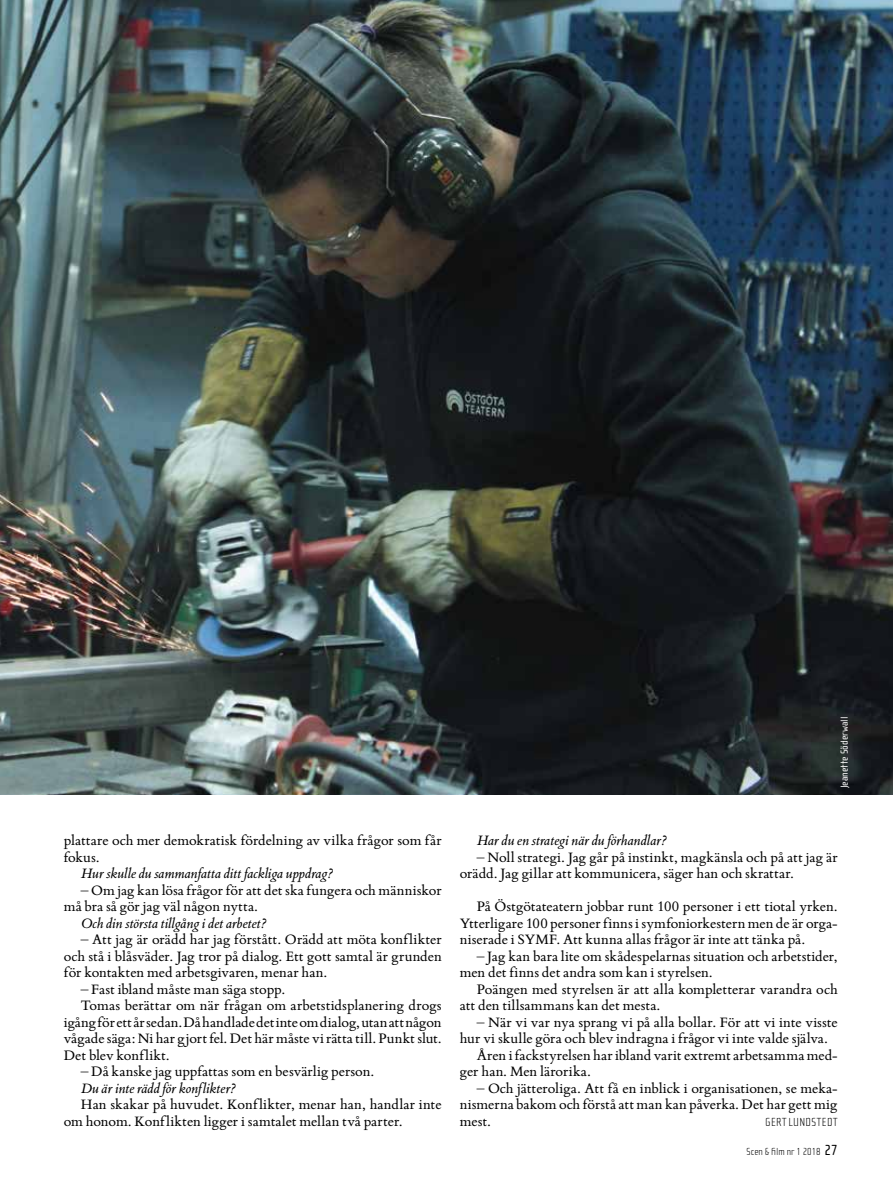
<style>
.page{position:relative;width:893px;height:1191px;background:#fff}
.page>*{position:absolute;margin:0;border:0;box-sizing:border-box;transform-origin:0 0}
.t1{font:15.45px/16.5px "Bembo Book MT Pro";color:#000}
.t2{font:italic 15.45px "Bembo Book MT Pro";letter-spacing:-.005em;color:#000}
.t3{font:100 12px "Cholla Sans";letter-spacing:.04em;color:#000}
.t4{font:100 10.5px "Cholla Sans";color:#000}
.t5{font:10.5px "Cholla Sans";color:#fff}
.s1{font-weight:400;font-size:15px}
</style>
<div class="page">
<img style="left:0;top:0;width:893px;height:794px">
<p class="t5" style="left:838px;top:788px;width:73px;rotate:-90deg">Jeanette Söderwall</p>
<p class="t1" style="left:64px;top:831px;width:380px">plattare och mer demokratisk fördelning av vilka frågor som får fokus.</p>
<p class="t2" style="left:81px;top:863px;width:253px">Hur skulle du sammanfatta ditt fackliga uppdrag?</p>
<p class="t1" style="left:64px;top:881px;width:379px;text-indent:17px">– Om jag kan lösa frågor för att det ska fungera och människor må bra så gör jag väl någon nytta.</p>
<p class="t2" style="left:81px;top:913px;width:187px">Och din största tillgång i det arbetet?</p>
<p class="t1" style="left:64px;top:930px;width:379px;text-align:justify;text-indent:17px">– Att jag är orädd har jag förstått. Orädd att möta konflikter och stå i blåsväder. Jag tror på dialog. Ett gott samtal är grunden för kontakten med arbetsgivaren, menar han.</p>
<p class="t1" style="left:81px;top:980px;width:206px">– Fast ibland måste man säga stopp.</p>
<p class="t1" style="left:81px;top:996px;width:362px">Tomas berättar om när frågan om arbetstidsplanering drogs</p>
<p class="t1" style="left:64px;top:1013px;width:379px">igång för ett år sedan. Då handlade det inte om dialog, utan att någon</p>
<p class="t1" style="left:64px;top:1029px;width:380px">vågade säga: Ni har gjort fel. Det här måste vi rätta till. Punkt slut.</p>
<p class="t1" style="left:64px;top:1046px;width:108px">Det blev konflikt.</p>
<p class="t1" style="left:81px;top:1062px;width:295px">– Då kanske jag uppfattas som en besvärlig person.</p>
<p class="t2" style="left:81px;top:1078px;width:156px">Du är inte rädd för konflikter?</p>
<p class="t1" style="left:64px;top:1095px;width:379px;text-indent:17px">Han skakar på huvudet. Konflikter, menar han, handlar inte om honom. Konflikten ligger i samtalet mellan två parter.</p>
<p class="t2" style="left:477px;top:830px;width:191px">Har du en strategi när du förhandlar?</p>
<p class="t1" style="left:460px;top:848px;width:379px;text-indent:17px">– Noll strategi. Jag går på instinkt, magkänsla och på att jag är orädd. Jag gillar att kommunicera, säger han och skrattar.</p>
<p class="t1" style="left:460px;top:897px;width:379px;text-align:justify;text-indent:17px">På Östgötateatern jobbar runt 100 personer i ett tiotal yrken.<br>Ytterligare 100 personer finns i symfoniorkestern men de är orga&shy;niserade i SYMF. Att kunna allas frågor är inte att tänka på.</p>
<p class="t1" style="left:460px;top:947px;width:379px;text-indent:17px">– Jag kan bara lite om skådespelarnas situation och arbetstider, men det finns det andra som kan i styrelsen.</p>
<p class="t1" style="left:460px;top:980px;width:379px;text-indent:17px">Poängen med styrelsen är att alla kompletterar varandra och att den tillsammans kan det mesta.</p>
<p class="t1" style="left:477px;top:1013px;width:363px">– När vi var nya sprang vi på alla bollar. För att vi inte visste</p>
<p class="t1" style="left:460px;top:1029px;width:370px">hur vi skulle göra och blev indragna i frågor vi inte valde själva.</p>
<p class="t1" style="left:477px;top:1046px;width:362px">Åren i fackstyrelsen har ibland varit extremt arbetsamma med-</p>
<p class="t1" style="left:460px;top:1062px;width:133px">ger han. Men lärorika.</p>
<p class="t1" style="left:460px;top:1079px;width:379px;text-align:justify;text-indent:17px">– Och jätteroliga. Att få en inblick i organisationen, se meka&shy;nismerna bakom och förstå att man kan påverka. Det har gett mig mest.</p>
<p class="t3" style="left:765px;top:1115px;width:74px">GERT LUNDSTEDT</p>
<p class="t4" style="left:747px;top:1146px;width:93px">Scen &amp; film nr 1 2018 <span class="s1">27</span></p>
</div>
